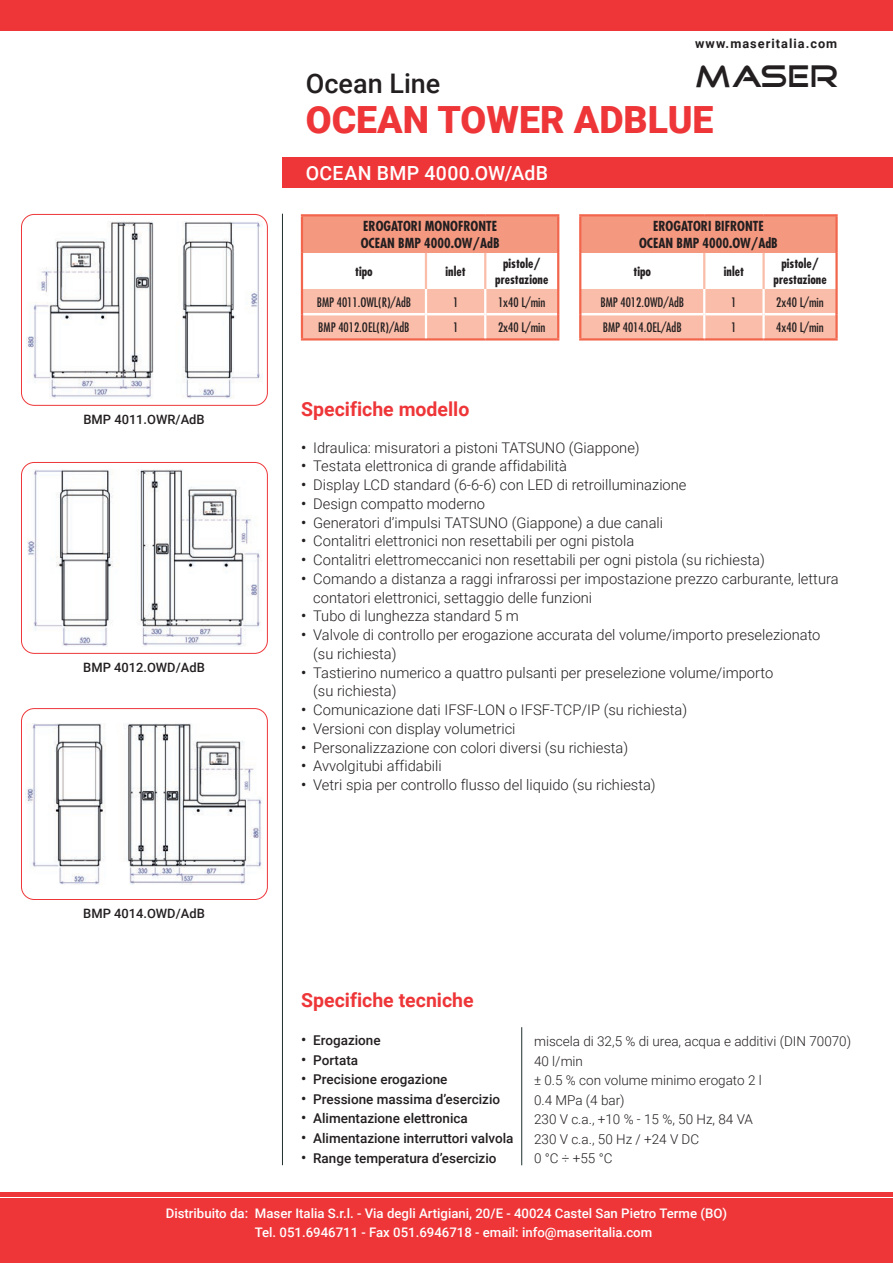
<style>
.page{position:relative;width:893px;height:1263px;background:#fff}
.page>*{position:absolute;margin:0;border:0;box-sizing:border-box;transform-origin:0 0}
.t1{font:900 37.5px "Roboto";color:#ee3639}
.t2{font:31.5px "Good Times";color:#231f20}
.t3{font:500 27px "Roboto";color:#231f20}
.t4{font:700 19.5px "Roboto";color:#ee3639}
.t5{font:500 19.5px "Roboto";letter-spacing:.015em;color:#fff}
.t6{font:300 14.7px/18.8px "Roboto";color:#231f20}
.t7{font:500 13.5px "Roboto";color:#231f20}
.t8{font:300 13.5px/19.5px "Roboto";color:#231f20}
.t9{font:700 condensed 13.5px/16.5px "Futura Std";color:#231f20}
.t10{font:500 13.2px/19.5px "Roboto";color:#fff}
.t11{font:500 12.9px "Roboto";color:#231f20}
.t12{font:condensed 12.75px "Futura";color:#231f20}
.t13{font:700 condensed 12.75px/15.8px "Futura Std";color:#231f20;text-align:center}
.t14{font:700 12.75px "Roboto";letter-spacing:.08em;color:#231f20}
.s1{font-weight:500;font-size:15px}
.s2{font-size:15px}
</style>
<div class="page">
<div style="left:0;top:1198px;width:893px;height:65px;background:#ee3639"></div>
<hr style="left:0;top:1193px;width:893px;height:4px;background:#ee3639">
<div style="left:0;top:0;width:893px;height:31px;background:#ee3639"></div>
<div style="left:282px;top:157px;width:611px;height:31px;background:#ee3639"></div>
<hr style="left:282px;top:214px;width:1px;height:951px;background:#20302e">
<hr style="left:521px;top:1027px;width:1px;height:138px;background:#20302e">
<div style="left:302px;top:215px;width:256px;height:38px;background:#f59880"></div>
<div style="left:303px;top:289px;width:254px;height:49px;background:#fabda9"></div>
<hr style="left:303px;top:313px;width:122px;height:2px;background:#fff">
<hr style="left:427px;top:313px;width:57px;height:2px;background:#fff">
<hr style="left:486px;top:313px;width:71px;height:2px;background:#fff">
<hr style="left:301px;top:214px;width:125px;height:2px;background:#f2664e">
<hr style="left:301px;top:216px;width:2px;height:37px;background:#f2664e">
<hr style="left:426px;top:214px;width:59px;height:2px;background:#f2664e">
<hr style="left:485px;top:214px;width:74px;height:2px;background:#f2664e">
<hr style="left:557px;top:216px;width:2px;height:37px;background:#f2664e">
<hr style="left:557px;top:253px;width:2px;height:36px;background:#f2664e">
<hr style="left:557px;top:289px;width:2px;height:25px;background:#f2664e">
<hr style="left:557px;top:314px;width:2px;height:24px;background:#f2664e">
<hr style="left:301px;top:338px;width:125px;height:3px;background:#f2664e">
<hr style="left:426px;top:338px;width:59px;height:3px;background:#f2664e">
<hr style="left:485px;top:338px;width:74px;height:3px;background:#f2664e">
<hr style="left:301px;top:253px;width:2px;height:36px;background:#f2664e">
<hr style="left:301px;top:289px;width:2px;height:25px;background:#f2664e">
<hr style="left:301px;top:314px;width:2px;height:24px;background:#f2664e">
<hr style="left:425px;top:253px;width:2px;height:36px;background:#fabda9">
<hr style="left:484px;top:253px;width:2px;height:36px;background:#fabda9">
<hr style="left:425px;top:289px;width:2px;height:25px;background:#fff">
<hr style="left:484px;top:289px;width:2px;height:25px;background:#fff">
<hr style="left:425px;top:314px;width:2px;height:24px;background:#fff">
<hr style="left:484px;top:314px;width:2px;height:24px;background:#fff">
<div style="left:580px;top:215px;width:257px;height:38px;background:#f59880"></div>
<div style="left:581px;top:289px;width:254px;height:49px;background:#fabda9"></div>
<hr style="left:581px;top:313px;width:122px;height:2px;background:#fff">
<hr style="left:705px;top:313px;width:57px;height:2px;background:#fff">
<hr style="left:765px;top:313px;width:70px;height:2px;background:#fff">
<hr style="left:579px;top:214px;width:125px;height:2px;background:#f2664e">
<hr style="left:579px;top:216px;width:2px;height:37px;background:#f2664e">
<hr style="left:704px;top:214px;width:60px;height:2px;background:#f2664e">
<hr style="left:764px;top:214px;width:74px;height:2px;background:#f2664e">
<hr style="left:835px;top:216px;width:3px;height:37px;background:#f2664e">
<hr style="left:835px;top:253px;width:3px;height:36px;background:#f2664e">
<hr style="left:835px;top:289px;width:3px;height:25px;background:#f2664e">
<hr style="left:835px;top:314px;width:3px;height:24px;background:#f2664e">
<hr style="left:579px;top:338px;width:125px;height:3px;background:#f2664e">
<hr style="left:704px;top:338px;width:60px;height:3px;background:#f2664e">
<hr style="left:764px;top:338px;width:74px;height:3px;background:#f2664e">
<hr style="left:579px;top:253px;width:2px;height:36px;background:#f2664e">
<hr style="left:579px;top:289px;width:2px;height:25px;background:#f2664e">
<hr style="left:579px;top:314px;width:2px;height:24px;background:#f2664e">
<hr style="left:703px;top:253px;width:2px;height:36px;background:#fabda9">
<hr style="left:762px;top:253px;width:3px;height:36px;background:#fabda9">
<hr style="left:703px;top:289px;width:2px;height:25px;background:#fff">
<hr style="left:762px;top:289px;width:3px;height:25px;background:#fff">
<hr style="left:703px;top:314px;width:2px;height:24px;background:#fff">
<hr style="left:762px;top:314px;width:3px;height:24px;background:#fff">
<img style="left:25px;top:723px;width:237px;height:161px">
<div style="left:21px;top:708px;width:247px;height:192px;border:1px solid #ee3639;border-radius:13px"></div>
<img style="left:27px;top:469px;width:235px;height:177px">
<div style="left:21px;top:462px;width:247px;height:192px;border:1px solid #ee3639;border-radius:13px"></div>
<img style="left:26px;top:221px;width:236px;height:177px">
<div style="left:21px;top:214px;width:247px;height:192px;border:1px solid #ee3639;border-radius:13px"></div>
<p class="t14" style="left:695px;top:34px;width:144px">www.maseritalia.com</p>
<h3 class="t3" style="left:306px;top:64px;width:136px">Ocean Line</h3>
<h2 class="t2" style="left:696px;top:62px;width:145px">MASER</h2>
<h1 class="t1" style="left:306px;top:93px;width:409px">OCEAN TOWER ADBLUE</h1>
<h3 class="t5" style="left:306px;top:159px;width:244px">OCEAN BMP 4000.OW/AdB</h3>
<p class="t11" style="left:83px;top:410px;width:123px">BMP 4011.OWR/AdB</p>
<p class="t11" style="left:83px;top:658px;width:123px">BMP 4012.OWD/AdB</p>
<p class="t11" style="left:83px;top:904px;width:123px">BMP 4014.OWD/AdB</p>
<p class="t9" style="left:361px;top:218px;width:140px">EROGATORI MONOFRONTE<br>OCEAN BMP 4000.OW/AdB</p>
<p class="t13" style="left:355px;top:264px;width:19px">tipo</p>
<p class="t13" style="left:446px;top:264px;width:21px">inlet</p>
<p class="t13" style="left:495px;top:256px;width:55px">pistole/ prestazione</p>
<p class="t12" style="left:317px;top:294px;width:96px">BMP 4011.OWL(R)/AdB</p>
<p class="t12" style="left:453px;top:294px;width:7px">1</p>
<p class="t12" style="left:498px;top:294px;width:49px">1x40 L/min</p>
<p class="t12" style="left:318px;top:319px;width:93px">BMP 4012.OEL(R)/AdB</p>
<p class="t12" style="left:453px;top:319px;width:7px">1</p>
<p class="t12" style="left:498px;top:319px;width:49px">2x40 L/min</p>
<p class="t9" style="left:639px;top:218px;width:140px;text-align:center">EROGATORI BIFRONTE<br>OCEAN BMP 4000.OW/AdB</p>
<p class="t13" style="left:633px;top:264px;width:19px">tipo</p>
<p class="t13" style="left:724px;top:264px;width:21px">inlet</p>
<p class="t13" style="left:773px;top:256px;width:55px">pistole/ prestazione</p>
<p class="t12" style="left:600px;top:294px;width:85px">BMP 4012.OWD/AdB</p>
<p class="t12" style="left:731px;top:294px;width:7px">1</p>
<p class="t12" style="left:776px;top:294px;width:49px">2x40 L/min</p>
<p class="t12" style="left:603px;top:319px;width:80px">BMP 4014.OEL/AdB</p>
<p class="t12" style="left:731px;top:319px;width:7px">1</p>
<p class="t12" style="left:776px;top:319px;width:49px">4x40 L/min</p>
<h3 class="t4" style="left:301px;top:395px;width:170px">Specifiche modello</h3>
<p class="t6" style="left:301px;top:437px;width:340px"><span class="s1">•</span> Idraulica: misuratori a pistoni TATSUNO (Giappone)</p>
<p class="t6" style="left:301px;top:456px;width:267px"><span class="s1">•</span> Testata elettronica di grande affidabilità</p>
<p class="t6" style="left:301px;top:475px;width:387px"><span class="s1">•</span> Display LCD standard (6-6-6) con LED di retroilluminazione</p>
<p class="t6" style="left:301px;top:494px;width:185px"><span class="s1">•</span> Design compatto moderno</p>
<p class="t6" style="left:301px;top:512px;width:363px"><span class="s1">•</span> Generatori d’impulsi TATSUNO (Giappone) a due canali</p>
<p class="t6" style="left:301px;top:531px;width:335px"><span class="s1">•</span> Contalitri elettronici non resettabili per ogni pistola</p>
<p class="t6" style="left:301px;top:550px;width:465px"><span class="s1">•</span> Contalitri elettromeccanici non resettabili per ogni pistola (su richiesta)</p>
<p class="t6" style="left:313px;top:569px;width:527px;text-indent:-12px"><span class="s1">•</span> Comando a distanza a raggi infrarossi per impostazione prezzo carburante, lettura contatori elettronici, settaggio delle funzioni</p>
<p class="t6" style="left:301px;top:606px;width:219px"><span class="s1">•</span> Tubo di lunghezza standard 5 m</p>
<p class="t6" style="left:313px;top:625px;width:509px;text-indent:-12px"><span class="s1">•</span> Valvole di controllo per erogazione accurata del volume/importo preselezionato (su richiesta)</p>
<p class="t6" style="left:313px;top:662px;width:461px;text-indent:-12px"><span class="s1">•</span> Tastierino numerico a quattro pulsanti per preselezione volume/importo (su richiesta)</p>
<p class="t6" style="left:301px;top:700px;width:387px"><span class="s1">•</span> Comunicazione dati IFSF-LON o IFSF-TCP/IP (su richiesta)</p>
<p class="t6" style="left:301px;top:719px;width:216px"><span class="s1">•</span> Versioni con display volumetrici</p>
<p class="t6" style="left:301px;top:737px;width:329px"><span class="s1">•</span> Personalizzazione con colori diversi (su richiesta)</p>
<p class="t6" style="left:301px;top:756px;width:142px"><span class="s1">•</span> Avvolgitubi affidabili</p>
<p class="t6" style="left:301px;top:775px;width:356px"><span class="s1">•</span> Vetri spia per controllo flusso del liquido (su richiesta)</p>
<h3 class="t4" style="left:301px;top:987px;width:174px">Specifiche tecniche</h3>
<p class="t7" style="left:301px;top:1031px;width:81px"><span class="s2">•</span> Erogazione</p>
<p class="t7" style="left:301px;top:1051px;width:58px"><span class="s2">•</span> Portata</p>
<p class="t7" style="left:301px;top:1070px;width:148px"><span class="s2">•</span> Precisione erogazione</p>
<p class="t7" style="left:301px;top:1090px;width:200px"><span class="s2">•</span> Pressione massima d’esercizio</p>
<p class="t7" style="left:301px;top:1109px;width:168px"><span class="s2">•</span> Alimentazione elettronica</p>
<p class="t7" style="left:301px;top:1129px;width:214px"><span class="s2">•</span> Alimentazione interruttori valvola</p>
<p class="t7" style="left:301px;top:1148px;width:197px"><span class="s2">•</span> Range temperatura d’esercizio</p>
<p class="t8" style="left:534px;top:1031px;width:319px">miscela di 32,5 % di urea, acqua e additivi (DIN 70070)<br>40 l/min<br>± 0.5 % con volume minimo erogato 2 l<br>0.4 MPa (4 bar)<br>230 V c.a., +10 % - 15 %, 50 Hz, 84 VA<br>230 V c.a., 50 Hz / +24 V DC<br>0 °C ÷ +55 °C</p>
<p class="t10" style="left:255px;top:1203px;width:474px;text-indent:-89px">Distribuito da: Maser Italia S.r.l. - Via degli Artigiani, 20/E - 40024 Castel San Pietro Terme (BO)<br>Tel. 051.6946711 - Fax 051.6946718 - email: info@maseritalia.com</p>
</div>
